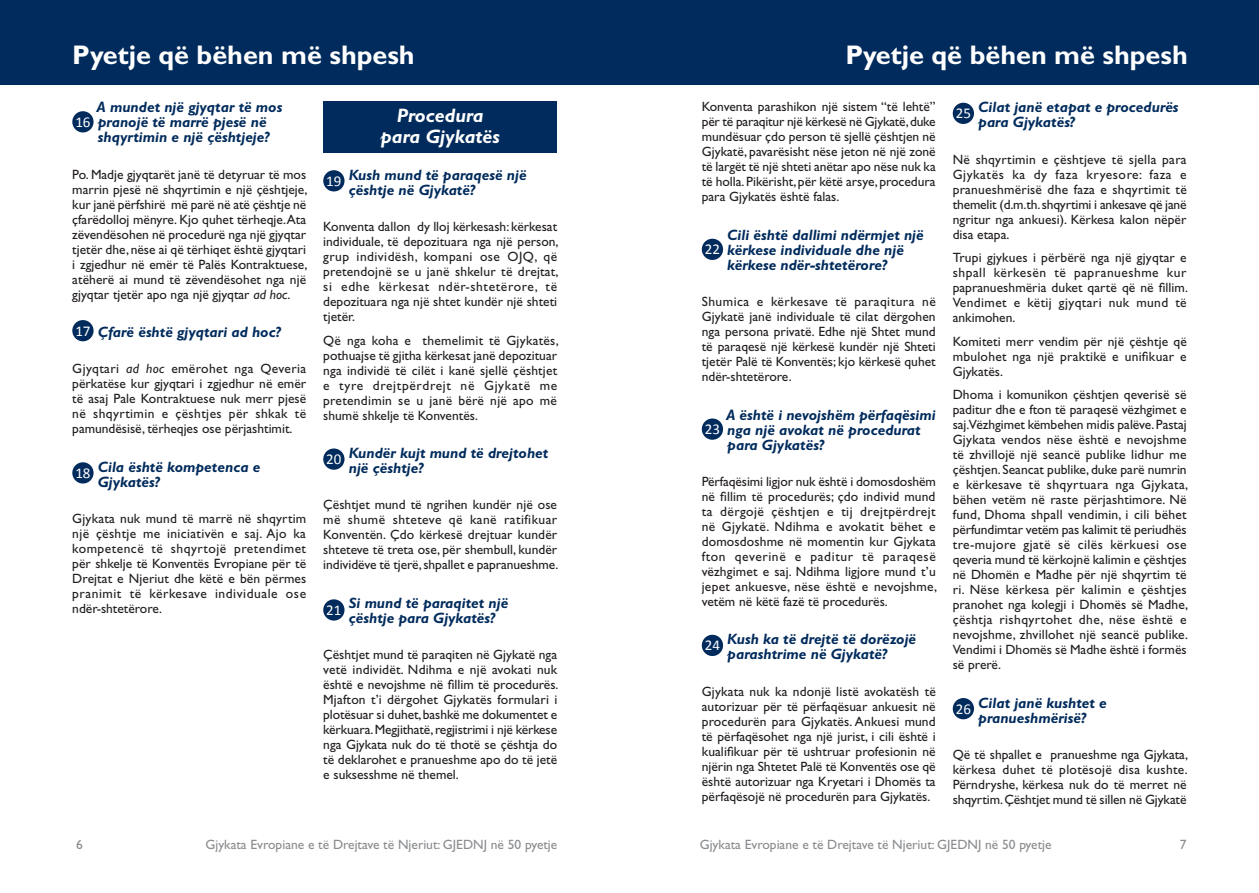
<style>
.page{position:relative;width:1259px;height:893px;background:#fff}
.page>*{position:absolute;margin:0;border:0;box-sizing:border-box;transform-origin:0 0}
.t1{font:700 27px "Gill Sans Std";color:#fff}
.t2{font:italic 700 19.5px/21px "Gill Sans Std";color:#fff;text-align:center}
.FAQ_-_Question{font:italic 700 15px/15px "Gill Sans Std";color:#002b5c}
.t3{font:15px "Calibri";color:#fff}
.FAQ_-_Texte{font:13.5px/15px "Gill Sans Std";color:#231f20;text-align:justify}
.t4{font:13.5px "Gill Sans Std";color:#8a8c8f}
.s1{font-style:italic}
</style>
<div class="page">
<div style="left:0;top:0;width:1259px;height:85px;background:#002b5c"></div>
<div style="left:72px;top:111px;width:22px;height:21px;background:#002b5c;border-radius:50%"></div>
<div style="left:72px;top:320px;width:22px;height:21px;background:#002b5c;border-radius:50%"></div>
<div style="left:72px;top:462px;width:22px;height:21px;background:#002b5c;border-radius:50%"></div>
<div style="left:323px;top:102px;width:234px;height:51px;background:#002b5c"></div>
<div style="left:323px;top:170px;width:21px;height:21px;background:#002b5c;border-radius:50%"></div>
<div style="left:323px;top:448px;width:21px;height:22px;background:#002b5c;border-radius:50%"></div>
<div style="left:323px;top:599px;width:21px;height:22px;background:#002b5c;border-radius:50%"></div>
<div style="left:702px;top:239px;width:21px;height:21px;background:#002b5c;border-radius:50%"></div>
<div style="left:702px;top:418px;width:21px;height:22px;background:#002b5c;border-radius:50%"></div>
<div style="left:702px;top:635px;width:21px;height:21px;background:#002b5c;border-radius:50%"></div>
<div style="left:952px;top:103px;width:22px;height:21px;background:#002b5c;border-radius:50%"></div>
<div style="left:952px;top:698px;width:22px;height:21px;background:#002b5c;border-radius:50%"></div>
<h1 class="t1" style="left:72px;top:39px;width:344px">Pyetje që bëhen më shpesh</h1>
<h1 class="t1" style="left:845px;top:39px;width:344px">Pyetje që bëhen më shpesh</h1>
<p class="FAQ_-_Question" style="left:97px;top:100px;width:187px">A mundet një gjyqtar të mos pranojë të marrë pjesë në shqyrtimin e një çështjeje?</p>
<p class="FAQ_-_Texte" style="left:72px;top:167px;width:237px">Po. Madje gjyqtarët janë të detyruar të mos marrin pjesë në shqyrtimin e një çështjeje, kur janë përfshirë më parë në atë çështje në çfarëdolloj mënyre. Kjo quhet tërheqje. Ata zëvendësohen në procedurë nga një gjyqtar tjetër dhe, nëse ai që tërhiqet është gjyqtari i zgjedhur në emër të Palës Kontraktuese, atëherë ai mund të zëvendësohet nga një gjyqtar tjetër apo nga një gjyqtar <span class="s1">ad hoc</span>.</p>
<p class="t3" style="left:75px;top:321px;width:17px">17</p>
<p class="FAQ_-_Question" style="left:98px;top:325px;width:184px">Çfarë është gjyqtari ad hoc?</p>
<p class="FAQ_-_Texte" style="left:72px;top:361px;width:235px">Gjyqtari <span class="s1">ad hoc</span> emërohet nga Qeveria përkatëse kur gjyqtari i zgjedhur në emër të asaj Pale Kontraktuese nuk merr pjesë në shqyrtimin e çështjes për shkak të pamundësisë, tërheqjes ose përjashtimit.</p>
<p class="t3" style="left:75px;top:463px;width:17px">18</p>
<p class="FAQ_-_Question" style="left:98px;top:459px;width:164px">Cila është kompetenca e<br>Gjykatës?</p>
<p class="FAQ_-_Texte" style="left:72px;top:511px;width:235px">Gjykata nuk mund të marrë në shqyrtim një çështje me iniciativën e saj. Ajo ka kompetencë të shqyrtojë pretendimet për shkelje të Konventës Evropiane për të Drejtat e Njeriut dhe këtë e bën përmes pranimit të kërkesave individuale ose ndër-shtetërore.</p>
<p class="t3" style="left:75px;top:112px;width:17px">16</p>
<p class="t2" style="left:380px;top:105px;width:121px">Procedura para Gjykatës</p>
<p class="t3" style="left:326px;top:171px;width:17px">19</p>
<p class="FAQ_-_Question" style="left:349px;top:167px;width:179px">Kush mund të paraqesë një çështje në Gjykatë?</p>
<p class="FAQ_-_Texte" style="left:323px;top:219px;width:237px">Konventa dallon dy lloj kërkesash: kërkesat individuale, të depozituara nga një person, grup individësh, kompani ose OJQ, që pretendojnë se u janë shkelur të drejtat, si edhe kërkesat ndër-shtetërore, të depozituara nga një shtet kundër një shteti tjetër.</p>
<p class="FAQ_-_Texte" style="left:323px;top:333px;width:237px">Që nga koha e themelimit të Gjykatës, pothuajse të gjitha kërkesat janë depozituar nga individë të cilët i kanë sjellë çështjet e tyre drejtpërdrejt në Gjykatë me pretendimin se u janë bërë një apo më shumë shkelje të Konventës.</p>
<p class="t3" style="left:326px;top:449px;width:17px">20</p>
<p class="FAQ_-_Question" style="left:349px;top:446px;width:201px">Kundër kujt mund të drejtohet një çështje?</p>
<p class="FAQ_-_Texte" style="left:323px;top:497px;width:237px">Çështjet mund të ngrihen kundër një ose më shumë shteteve që kanë ratifikuar Konventën. Çdo kërkesë drejtuar kundër shteteve të treta ose, për shembull, kundër individëve të tjerë, shpallet e papranueshme.</p>
<p class="t3" style="left:326px;top:600px;width:17px">21</p>
<p class="FAQ_-_Question" style="left:349px;top:595px;width:161px">Si mund të paraqitet një çështje para Gjykatës?</p>
<p class="FAQ_-_Texte" style="left:323px;top:647px;width:237px">Çështjet mund të paraqiten në Gjykatë nga vetë individët. Ndihma e një avokati nuk është e nevojshme në fillim të procedurës.<br>Mjafton t’i dërgohet Gjykatës formulari i plotësuar si duhet, bashkë me dokumentet e kërkuara. Megjithatë, regjistrimi i një kërkese nga Gjykata nuk do të thotë se çështja do të deklarohet e pranueshme apo do të jetë e suksesshme në themel.</p>
<p class="FAQ_-_Texte" style="left:702px;top:99px;width:235px">Konventa parashikon një sistem “të lehtë” për të paraqitur një kërkesë në Gjykatë, duke mundësuar çdo person të sjellë çështjen në Gjykatë, pavarësisht nëse jeton në një zonë të largët të një shteti anëtar apo nëse nuk ka të holla. Pikërisht, për këtë arsye, procedura para Gjykatës është falas.</p>
<p class="FAQ_-_Question" style="left:727px;top:227px;width:198px">Cili është dallimi ndërmjet një kërkese individuale dhe një kërkese ndër-shtetërore?</p>
<p class="FAQ_-_Texte" style="left:702px;top:294px;width:235px">Shumica e kërkesave të paraqitura në Gjykatë janë individuale të cilat dërgohen nga persona privatë. Edhe një Shtet mund të paraqesë një kërkesë kundër një Shteti tjetër Palë të Konventës; kjo kërkesë quhet ndër-shtetërore.</p>
<p class="t3" style="left:705px;top:240px;width:17px">22</p>
<p class="FAQ_-_Question" style="left:726px;top:407px;width:211px">A është i nevojshëm përfaqësimi nga një avokat në procedurat para Gjykatës?</p>
<p class="FAQ_-_Texte" style="left:702px;top:474px;width:237px;text-align:left">Përfaqësimi ligjor nuk është i domosdoshëm në fillim të procedurës; çdo individ mund ta dërgojë çështjen e tij drejtpërdrejt në Gjykatë. Ndihma e avokatit bëhet e domosdoshme në momentin kur Gjykata fton qeverinë e paditur të paraqesë vëzhgimet e saj. Ndihma ligjore mund t’u jepet ankuesve, nëse është e nevojshme, vetëm në këtë fazë të procedurës.</p>
<p class="t3" style="left:705px;top:636px;width:17px">24</p>
<p class="FAQ_-_Question" style="left:727px;top:632px;width:190px">Kush ka të drejtë të dorëzojë parashtrime në Gjykatë?</p>
<p class="FAQ_-_Texte" style="left:702px;top:684px;width:235px">Gjykata nuk ka ndonjë listë avokatësh të autorizuar për të përfaqësuar ankuesit në procedurën para Gjykatës. Ankuesi mund të përfaqësohet nga një jurist, i cili është i kualifikuar për të ushtruar profesionin në njërin nga Shtetet Palë të Konventës ose që është autorizuar nga Kryetari i Dhomës ta përfaqësojë në procedurën para Gjykatës.</p>
<p class="t3" style="left:705px;top:419px;width:17px">23</p>
<p class="t3" style="left:955px;top:104px;width:17px">25</p>
<p class="FAQ_-_Question" style="left:978px;top:100px;width:202px">Cilat janë etapat e procedurës para Gjykatës?</p>
<p class="FAQ_-_Texte" style="left:952px;top:152px;width:236px">Në shqyrtimin e çështjeve të sjella para Gjykatës ka dy faza kryesore: faza e pranueshmërisë dhe faza e shqyrtimit të themelit (d.m.th. shqyrtimi i ankesave që janë ngritur nga ankuesi). Kërkesa kalon nëpër disa etapa.</p>
<p class="FAQ_-_Texte" style="left:952px;top:250px;width:237px">Trupi gjykues i përbërë nga një gjyqtar e shpall kërkesën të papranueshme kur papranueshmëria duket qartë që në fillim.<br>Vendimet e këtij gjyqtari nuk mund të ankimohen.</p>
<p class="FAQ_-_Texte" style="left:952px;top:334px;width:235px">Komiteti merr vendim për një çështje që mbulohet nga një praktikë e unifikuar e Gjykatës.</p>
<p class="FAQ_-_Texte" style="left:952px;top:387px;width:237px">Dhoma i komunikon çështjen qeverisë së paditur dhe e fton të paraqesë vëzhgimet e saj.Vëzhgimet këmbehen midis palëve. Pastaj Gjykata vendos nëse është e nevojshme të zhvillojë një seancë publike lidhur me çështjen. Seancat publike, duke parë numrin e kërkesave të shqyrtuara nga Gjykata, bëhen vetëm në raste përjashtimore. Në fund, Dhoma shpall vendimin, i cili bëhet përfundimtar vetëm pas kalimit të periudhës tre-mujore gjatë së cilës kërkuesi ose qeveria mund të kërkojnë kalimin e çështjes në Dhomën e Madhe për një shqyrtim të ri. Nëse kërkesa për kalimin e çështjes pranohet nga kolegji i Dhomës së Madhe, çështja rishqyrtohet dhe, nëse është e nevojshme, zhvillohet një seancë publike.<br>Vendimi i Dhomës së Madhe është i formës së prerë.</p>
<p class="t3" style="left:955px;top:699px;width:17px">26</p>
<p class="FAQ_-_Question" style="left:978px;top:695px;width:130px">Cilat janë kushtet e pranueshmërisë?</p>
<p class="FAQ_-_Texte" style="left:952px;top:747px;width:237px">Që të shpallet e pranueshme nga Gjykata, kërkesa duhet të plotësojë disa kushte.<br>Përndryshe, kërkesa nuk do të merret në shqyrtim. Çështjet mund të sillen në Gjykatë</p>
<p class="t4" style="left:76px;top:836px;width:8px">6</p>
<p class="t4" style="left:205px;top:836px;width:353px">Gjykata Evropiane e të Drejtave të Njeriut: GJEDNJ në 50 pyetje</p>
<p class="t4" style="left:699px;top:836px;width:353px">Gjykata Evropiane e të Drejtave të Njeriut: GJEDNJ në 50 pyetje</p>
<p class="t4" style="left:1180px;top:836px;width:8px">7</p>
</div>
